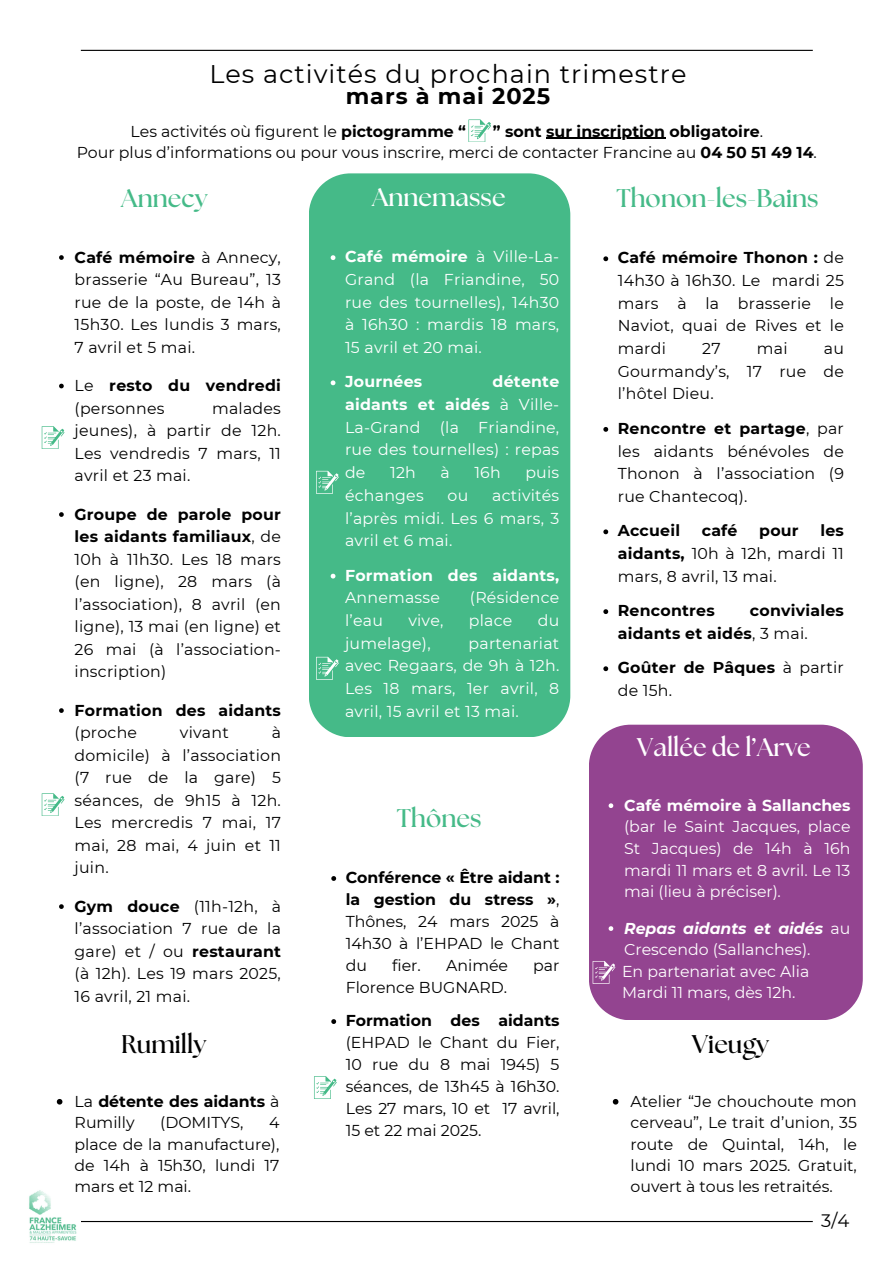
<style>
.page{position:relative;width:894px;height:1264px;background:#fff}
.page>*{position:absolute;margin:0;border:0;box-sizing:border-box;transform-origin:0 0}
.t1{font:25.5px "Montserrat";letter-spacing:.04em;color:#000}
.t2{font:700 25.5px "The Seasons";color:#45ba88}
.t3{font:700 25.5px "The Seasons";color:#fff}
.t4{font:700 25.5px "The Seasons";color:#000}
.t5{font:700 22.5px "Montserrat";letter-spacing:.04em;color:#000}
.t6{font:18px "Montserrat";color:#000}
.t7{font:15.75px/22.5px "Montserrat";letter-spacing:.015em;color:#000;text-align:justify}
.t8{font:15.75px/22.6px "Montserrat";letter-spacing:.015em;color:#fff;text-align:justify}
.t9{font:700 15.75px/22.6px "Montserrat";letter-spacing:.015em;color:#000}
.t10{font:700 15.75px/22.6px "Montserrat";letter-spacing:.015em;color:#fff}
.s1{font-weight:700}
.s2{font-weight:400}
.s3{font-style:italic}
.s4{font-weight:700;font-style:italic}
</style>
<div class="page">
<hr style="left:81px;top:50px;width:731px;height:1px;background:#000">
<hr style="left:81px;top:1220px;width:731px;height:1px;background:#000">
<div style="left:309px;top:173px;width:261px;height:564px;background:#45ba88"></div>
<svg style="left:330px;top:255px;width:5px;height:5px"></svg>
<svg style="left:330px;top:380px;width:5px;height:5px"></svg>
<svg style="left:330px;top:573px;width:5px;height:5px"></svg>
<svg style="left:603px;top:256px;width:5px;height:5px"></svg>
<svg style="left:603px;top:427px;width:5px;height:5px"></svg>
<svg style="left:603px;top:529px;width:5px;height:5px"></svg>
<svg style="left:603px;top:609px;width:5px;height:5px"></svg>
<svg style="left:603px;top:666px;width:5px;height:5px"></svg>
<img style="left:29px;top:1190px;width:48px;height:53px">
<hr style="left:546px;top:138px;width:119px;height:1px;background:#000">
<svg style="left:468px;top:119px;width:23px;height:23px"></svg>
<svg style="left:59px;top:255px;width:5px;height:5px"></svg>
<svg style="left:59px;top:384px;width:5px;height:4px"></svg>
<svg style="left:59px;top:512px;width:5px;height:5px"></svg>
<svg style="left:59px;top:708px;width:5px;height:5px"></svg>
<svg style="left:59px;top:904px;width:5px;height:5px"></svg>
<svg style="left:42px;top:426px;width:22px;height:23px"></svg>
<svg style="left:42px;top:793px;width:22px;height:22px"></svg>
<svg style="left:327px;top:435px;width:23px;height:23px"></svg>
<svg style="left:316px;top:471px;width:22px;height:22px"></svg>
<svg style="left:316px;top:657px;width:22px;height:22px"></svg>
<svg style="left:331px;top:876px;width:5px;height:4px"></svg>
<svg style="left:331px;top:1019px;width:5px;height:4px"></svg>
<svg style="left:314px;top:1076px;width:22px;height:22px"></svg>
<div style="left:589px;top:724px;width:273px;height:295px;background:#934490"></div>
<svg style="left:608px;top:803px;width:5px;height:5px"></svg>
<svg style="left:608px;top:926px;width:5px;height:4px"></svg>
<svg style="left:592px;top:961px;width:23px;height:22px"></svg>
<svg style="left:57px;top:1099px;width:5px;height:5px"></svg>
<svg style="left:612px;top:1099px;width:6px;height:5px"></svg>
<p class="t1" style="left:209px;top:59px;width:478px">Les activités du prochain trimestre</p>
<p class="t5" style="left:346px;top:82px;width:206px">mars à mai 2025</p>
<p class="t7" style="left:130px;top:120px;width:337px">Les activités où figurent le <span class="s1">pictogramme “</span></p>
<p class="t9" style="left:493px;top:120px;width:271px">” sont sur inscription obligatoire<span class="s2">.</span></p>
<p class="t7" style="left:77px;top:141px;width:741px">Pour plus d’informations ou pour vous inscrire, merci de contacter Francine au <span class="s1">04 50 51 49 14</span>.</p>
<p class="t2" style="left:121px;top:186px;width:88px">Annecy</p>
<p class="t7" style="left:75px;top:246px;width:208px"><span class="s1">Café mémoire</span> à Annecy, brasserie “Au Bureau”, 13 rue de la poste, de 14h à 15h30. Les lundis 3 mars, 7 avril et 5 mai.</p>
<p class="t9" style="left:75px;top:374px;width:208px"><span class="s2">Le</span> resto du vendredi <span class="s2">(personnes</span></p>
<p class="t2" style="left:616px;top:187px;width:204px">Thonon-les-Bains</p>
<p class="t3" style="left:372px;top:185px;width:135px">Annemasse</p>
<h1 class="t8" style="left:345px;top:245px;width:216px"><span class="s1">Café mémoire</span> à Ville-La-Grand (la Friandine, 50 rue des tournelles), 14h30 à 16h30 : mardis 18 mars, 15 avril et 20 mai.</h1>
<p class="t10" style="left:345px;top:370px;width:79px">Journées</p>
<p class="t7" style="left:617px;top:246px;width:227px"><span class="s1">Café mémoire Thonon :</span> de 14h30 à 16h30. Le mardi 25 mars à la brasserie le Naviot, quai de Rives et le mardi</p>
<p class="t7" style="left:702px;top:337px;width:20px">27</p>
<p class="t7" style="left:756px;top:337px;width:32px">mai</p>
<p class="t7" style="left:617px;top:337px;width:227px;text-indent:206px">au Gourmandy’s, 17 rue de l’hôtel Dieu.</p>
<p class="t7" style="left:617px;top:417px;width:227px"><span class="s1">Rencontre et partage</span>, par les aidants bénévoles de Thonon à l’association (9 rue Chantecoq).</p>
<p class="t9" style="left:617px;top:519px;width:64px">Accueil</p>
<p class="t9" style="left:701px;top:519px;width:37px">café</p>
<p class="t9" style="left:759px;top:519px;width:41px">pour</p>
<p class="t8" style="left:345px;top:370px;width:216px;text-indent:147px"><span class="s1">détente aidants et aidés</span> à Ville-La-Grand (la Friandine, rue des tournelles) : repas de</p>
<p class="t7" style="left:75px;top:397px;width:208px;text-indent:137px">malades jeunes), à partir de 12h.<br>Les vendredis 7 mars, 11 avril et 23 mai.</p>
<p class="t7" style="left:75px;top:503px;width:208px"><span class="s1">Groupe de parole pour les aidants familiaux</span>, de 10h à 11h30. Les 18 mars (en ligne), 28 mars (à l’association), 8 avril (en ligne), 13 mai (en ligne) et 26 mai (à l’association&shy;inscription)</p>
<p class="t9" style="left:75px;top:698px;width:208px">Formation des aidants <span class="s2">(proche</span></p>
<p class="t8" style="left:390px;top:461px;width:27px">12h</p>
<p class="t8" style="left:440px;top:461px;width:11px">à</p>
<p class="t8" style="left:474px;top:461px;width:28px">16h</p>
<p class="t8" style="left:525px;top:461px;width:35px">puis</p>
<p class="t8" style="left:345px;top:484px;width:80px">échanges</p>
<p class="t8" style="left:447px;top:484px;width:22px">ou</p>
<p class="t8" style="left:345px;top:484px;width:216px;text-indent:147px">activités l’après midi. Les 6 mars, 3 avril et 6 mai.</p>
<p class="t10" style="left:345px;top:563px;width:216px">Formation des aidants,<br><span class="s2">Annemasse</span></p>
<p class="t7" style="left:617px;top:519px;width:227px;text-indent:202px"><span class="s1">les aidants,</span> 10h à 12h, mardi 11 mars, 8 avril, 13 mai.</p>
<p class="t9" style="left:617px;top:599px;width:98px">Rencontres</p>
<p class="t8" style="left:470px;top:586px;width:91px">(Résidence</p>
<p class="t9" style="left:617px;top:599px;width:227px;text-indent:132px">conviviales aidants et aidés<span class="s2">, 3 mai.</span></p>
<p class="t9" style="left:617px;top:656px;width:227px">Goûter de Pâques <span class="s2">à partir de 15h.</span></p>
<p class="t8" style="left:345px;top:609px;width:39px">l’eau</p>
<p class="t8" style="left:408px;top:609px;width:37px">vive,</p>
<p class="t8" style="left:468px;top:609px;width:45px">place</p>
<p class="t8" style="left:537px;top:609px;width:23px">du</p>
<p class="t8" style="left:345px;top:631px;width:87px">jumelage),</p>
<p class="t8" style="left:345px;top:631px;width:216px;text-indent:123px">partenariat avec Regaars, de 9h à 12h.<br>Les 18 mars, 1er avril, 8 avril, 15 avril et 13 mai.</p>
<p class="t7" style="left:180px;top:721px;width:50px">vivant</p>
<p class="t7" style="left:75px;top:721px;width:208px;text-indent:197px">à domicile) à l’association (7 rue de la gare) 5 séances, de 9h15 à 12h.<br>Les mercredis 7 mai, 17 mai, 28 mai, 4 juin et 11 juin.</p>
<p class="t7" style="left:75px;top:894px;width:208px"><span class="s1">Gym douce</span> (11h-12h, à l’association 7 rue de la gare) et / ou <span class="s1">restaurant </span>(à 12h). Les 19 mars 2025, 16 avril, 21 mai.</p>
<p class="t3" style="left:636px;top:735px;width:175px">Vallée de l’Arve</p>
<p class="t8" style="left:624px;top:794px;width:228px;line-height:21.6px"><span class="s1">Café mémoire à Sallanches </span>(bar le Saint Jacques, place St Jacques) de 14h à 16h mardi 11 mars et 8 avril. Le 13 mai (lieu à préciser)<span class="s3">.</span></p>
<p class="t8" style="left:624px;top:917px;width:228px;line-height:21.6px"><span class="s4">Repas aidants et aidés</span> au<br>Crescendo (Sallanches).</p>
<p class="t8" style="left:622px;top:959px;width:189px">En partenariat avec Alia</p>
<p class="t8" style="left:622px;top:981px;width:175px">Mardi 11 mars, dès 12h.</p>
<p class="t2" style="left:397px;top:806px;width:86px">Thônes</p>
<p class="t7" style="left:345px;top:866px;width:215px;line-height:22px"><span class="s1">Conférence « Être aidant : la gestion du stress »</span>, Thônes, 24 mars 2025 à 14h30 à l’EHPAD le Chant du</p>
<p class="t7" style="left:392px;top:954px;width:30px">fier.</p>
<p class="t7" style="left:446px;top:954px;width:63px">Animée</p>
<p class="t7" style="left:533px;top:954px;width:28px">par</p>
<p class="t7" style="left:345px;top:976px;width:163px">Florence BUGNARD.</p>
<p class="t7" style="left:345px;top:1009px;width:215px;line-height:22px"><span class="s1">Formation des aidants </span>(EHPAD le Chant du Fier, 10 rue du 8 mai 1945) 5 séances, de 13h45 à 16h30.<br>Les 27 mars, 10 et 17 avril, 15 et 22 mai 2025.</p>
<p class="t4" style="left:121px;top:1032px;width:87px">Rumilly</p>
<p class="t9" style="left:75px;top:1090px;width:206px;line-height:21.3px"><span class="s2">La</span> détente des aidants <span class="s2">à<br>Rumilly</span></p>
<p class="t4" style="left:691px;top:1032px;width:79px">Vieugy</p>
<p class="t7" style="left:630px;top:1090px;width:228px;line-height:21.3px">Atelier “Je chouchoute mon cerveau”, Le trait d’union, 35 route de Quintal, 14h, le lundi 10 mars 2025. Gratuit, ouvert à tous les retraités.</p>
<p class="t7" style="left:160px;top:1111px;width:85px">(DOMITYS,</p>
<p class="t7" style="left:75px;top:1111px;width:206px;line-height:21.3px;text-indent:194px">4 place de la manufacture), de 14h à 15h30, lundi 17 mars et 12 mai.</p>
<p class="t6" style="left:821px;top:1209px;width:30px">3/4</p>
</div>
